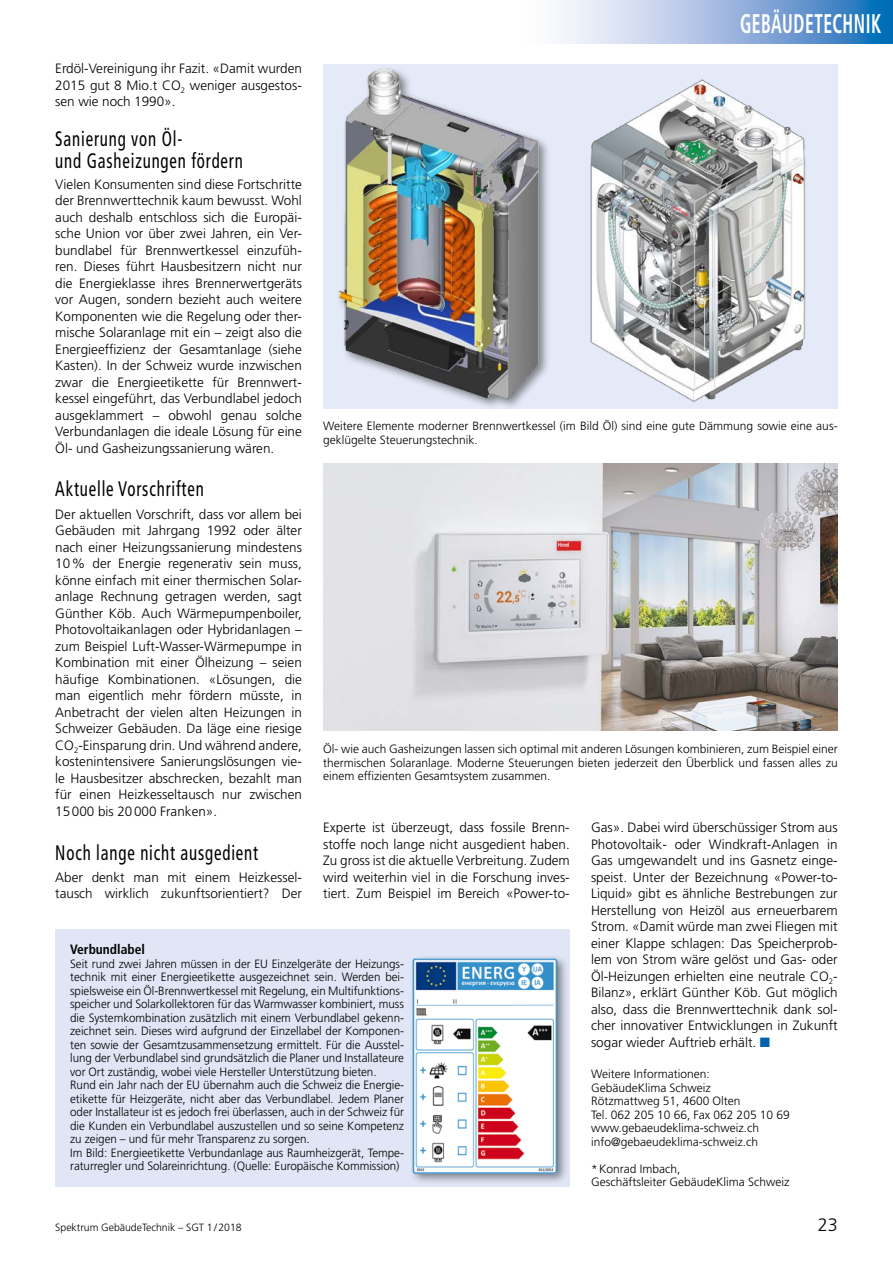
<style>
.page{position:relative;width:893px;height:1263px;background:#fff}
.page>*{position:absolute;margin:0;border:0;box-sizing:border-box;transform-origin:0 0}
.t1{font:700 condensed 27px "Frutiger";letter-spacing:.03em;color:#fff;scale:.65 1}
.SGT_ZT-1Zeile{font:condensed 21px "Frutiger";letter-spacing:.05em;color:#000;scale:.8 1}
.SGT_ZT-2Zeilen{font:condensed 21px/22.5px "Frutiger";letter-spacing:.05em;color:#000;scale:.8 1}
.t2{font:300 18px "Frutiger";color:#000}
.SGT_Grundtext{font:300 13.5px/16.5px "Frutiger";color:#000;text-align:justify}
.SGT_Kästlititel{font:700 condensed 13.5px "Frutiger";color:#000}
.SGT_Kästlitext{font:300 12px/13.5px "Frutiger";letter-spacing:-.005em;color:#000;text-align:justify}
.SGT_Legende{font:300 12px/13.5px "Frutiger";color:#000;text-align:justify}
.SGT_Adresse{font:300 12px/13.5px "Frutiger";color:#000}
.t3{font:300 10.5px "Frutiger";color:#000}
.s1{color:#0062ae}
</style>
<div class="page">
<svg style="left:560px;top:0;width:333px;height:44px"></svg>
<div style="left:55px;top:929px;width:515px;height:257px;background:#e0e6f5"></div>
<img style="left:323px;top:463px;width:515px;height:268px">
<div style="left:323px;top:64px;width:515px;height:344px;background:#e4eaf7"></div>
<img style="left:338px;top:68px;width:210px;height:339px">
<img style="left:590px;top:79px;width:216px;height:323px">
<div style="left:409px;top:955px;width:160px;height:230px;background:#000;opacity:.45"></div>
<img style="left:410px;top:956px;width:148px;height:219px">
<h1 class="t1" style="left:740px;top:8px;width:219px">GEBÄUDETECHNIK</h1>
<p class="SGT_Grundtext" style="left:55px;top:60px;width:248px">Erdöl-Vereinigung ihr Fazit. «Damit wurden 2015 gut 8 Mio.t CO<sub>2</sub> weniger ausgestos&shy;sen wie noch 1990».</p>
<p class="SGT_ZT-2Zeilen" style="left:55px;top:127px;width:236px">Sanierung von Öl-<br>und Gasheizungen fördern</p>
<p class="SGT_Grundtext" style="left:55px;top:176px;width:248px">Vielen Konsumenten sind diese Fortschritte der Brennwerttechnik kaum bewusst. Wohl auch deshalb entschloss sich die Europäi&shy;sche Union vor über zwei Jahren, ein Ver&shy;bundlabel für Brennwertkessel einzufüh&shy;ren. Dieses führt Hausbesitzern nicht nur die Energieklasse ihres Brennerwertgeräts vor Augen, sondern bezieht auch weitere Komponenten wie die Regelung oder ther&shy;mische Solaranlage mit ein – zeigt also die Energieeffizienz der Gesamtanlage (siehe Kasten). In der Schweiz wurde inzwischen zwar die Energieetikette für Brennwert&shy;kessel eingeführt, das Verbundlabel jedoch ausgeklammert – obwohl genau solche Verbundanlagen die ideale Lösung für eine Öl- und Gasheizungssanierung wären.</p>
<p class="SGT_ZT-1Zeile" style="left:55px;top:477px;width:187px">Aktuelle Vorschriften</p>
<p class="SGT_Grundtext" style="left:55px;top:506px;width:248px">Der aktuellen Vorschrift, dass vor allem bei Gebäuden mit Jahrgang 1992 oder älter nach einer Heizungssanierung mindestens 10% der Energie regenerativ sein muss, könne einfach mit einer thermischen Solar&shy;anlage Rechnung getragen werden, sagt Günther Köb. Auch Wärmepumpenboiler, Photovoltaikanlagen oder Hybridanlagen – zum Beispiel Luft-Wasser-Wärmepumpe in Kombination mit einer Ölheizung – seien häufige Kombinationen. «Lösungen, die man eigentlich mehr fördern müsste, in Anbetracht der vielen alten Heizungen in Schweizer Gebäuden. Da läge eine riesige CO<sub>2</sub>-Einsparung drin. Und während andere, kostenintensivere Sanierungslösungen vie&shy;le Hausbesitzer abschrecken, bezahlt man für einen Heizkesseltausch nur zwischen 15000 bis 20000 Franken».</p>
<p class="SGT_ZT-1Zeile" style="left:55px;top:840px;width:255px">Noch lange nicht ausgedient</p>
<p class="SGT_Grundtext" style="left:55px;top:869px;width:248px">Aber denkt man mit einem Heizkessel&shy;tausch wirklich zukunftsorientiert? Der</p>
<p class="SGT_Legende" style="left:323px;top:419px;width:516px">Weitere Elemente moderner Brennwertkessel (im Bild Öl) sind eine gute Dämmung sowie eine aus&shy;geklügelte Steuerungstechnik.</p>
<p class="SGT_Legende" style="left:323px;top:742px;width:516px">Öl- wie auch Gasheizungen lassen sich optimal mit anderen Lösungen kombinieren, zum Beispiel einer thermischen Solaranlage. Moderne Steuerungen bieten jederzeit den Überblick und fassen alles zu einem effizienten Gesamtsystem zusammen.</p>
<p class="SGT_Grundtext" style="left:323px;top:819px;width:248px">Experte ist überzeugt, dass fossile Brenn&shy;stoffe noch lange nicht ausgedient haben.<br>Zu gross ist die aktuelle Verbreitung. Zudem wird weiterhin viel in die Forschung inves&shy;tiert. Zum Beispiel im Bereich «Power-to-</p>
<p class="SGT_Grundtext" style="left:591px;top:819px;width:248px">Gas». Dabei wird überschüssiger Strom aus Photovoltaik- oder Windkraft-Anlagen in Gas umgewandelt und ins Gasnetz einge&shy;speist. Unter der Bezeichnung «Power-to-Liquid» gibt es ähnliche Bestrebungen zur Herstellung von Heizöl aus erneuerbarem Strom. «Damit würde man zwei Fliegen mit einer Klappe schlagen: Das Speicherprob&shy;lem von Strom wäre gelöst und Gas- oder Öl-Heizungen erhielten eine neutrale CO<sub>2</sub>- Bilanz», erklärt Günther Köb. Gut möglich also, dass die Brennwerttechnik dank sol&shy;cher innovativer Entwicklungen in Zukunft sogar wieder Auftrieb erhält. <span class="s1">■</span></p>
<p class="SGT_Adresse" style="left:591px;top:1067px;width:120px">Weitere Informationen:</p>
<p class="SGT_Adresse" style="left:591px;top:1081px;width:121px">GebäudeKlima Schweiz</p>
<p class="SGT_Adresse" style="left:591px;top:1094px;width:151px">Rötzmattweg 51, 4600 Olten</p>
<p class="SGT_Adresse" style="left:591px;top:1108px;width:200px">Tel. 062 205 10 66, Fax 062 205 10 69</p>
<p class="SGT_Adresse" style="left:591px;top:1121px;width:170px">www.gebaeudeklima-schweiz.ch</p>
<p class="SGT_Adresse" style="left:591px;top:1135px;width:168px">info@gebaeudeklima-schweiz.ch</p>
<p class="SGT_Adresse" style="left:591px;top:1162px;width:200px">*Konrad Imbach,<br>Geschäftsleiter GebäudeKlima Schweiz</p>
<p class="SGT_Kästlititel" style="left:70px;top:941px;width:76px">Verbundlabel</p>
<p class="SGT_Kästlitext" style="left:70px;top:957px;width:335px">Seit rund zwei Jahren müssen in der EU Einzelgeräte der Heizungs&shy;technik mit einer Energieetikette ausgezeichnet sein. Werden bei&shy;spielsweise ein Öl-Brennwertkessel mit Regelung, ein Multifunktions&shy;speicher und Solarkollektoren für das Warmwasser kombiniert, muss die Systemkombination zusätzlich mit einem Verbundlabel gekenn&shy;zeichnet sein. Dieses wird aufgrund der Einzellabel der Komponen&shy;ten sowie der Gesamtzusammensetzung ermittelt. Für die Ausstel&shy;lung der Verbundlabel sind grundsätzlich die Planer und Installateure vor Ort zuständig, wobei viele Hersteller Unterstützung bieten.</p>
<p class="SGT_Kästlitext" style="left:70px;top:1078px;width:335px">Rund ein Jahr nach der EU übernahm auch die Schweiz die Energie&shy;etikette für Heizgeräte, nicht aber das Verbundlabel. Jedem Planer oder Installateur ist es jedoch frei überlassen, auch in der Schweiz für die Kunden ein Verbundlabel auszustellen und so seine Kompetenz zu zeigen – und für mehr Transparenz zu sorgen.</p>
<p class="SGT_Kästlitext" style="left:70px;top:1146px;width:335px">Im Bild: Energieetikette Verbundanlage aus Raumheizgerät, Tempe&shy;raturregler und Solareinrichtung. (Quelle: Europäische Kommission)</p>
<p class="t3" style="left:55px;top:1221px;width:188px">Spektrum GebäudeTechnik – SGT 1/2018</p>
<p class="t2" style="left:818px;top:1215px;width:22px">23</p>
</div>
